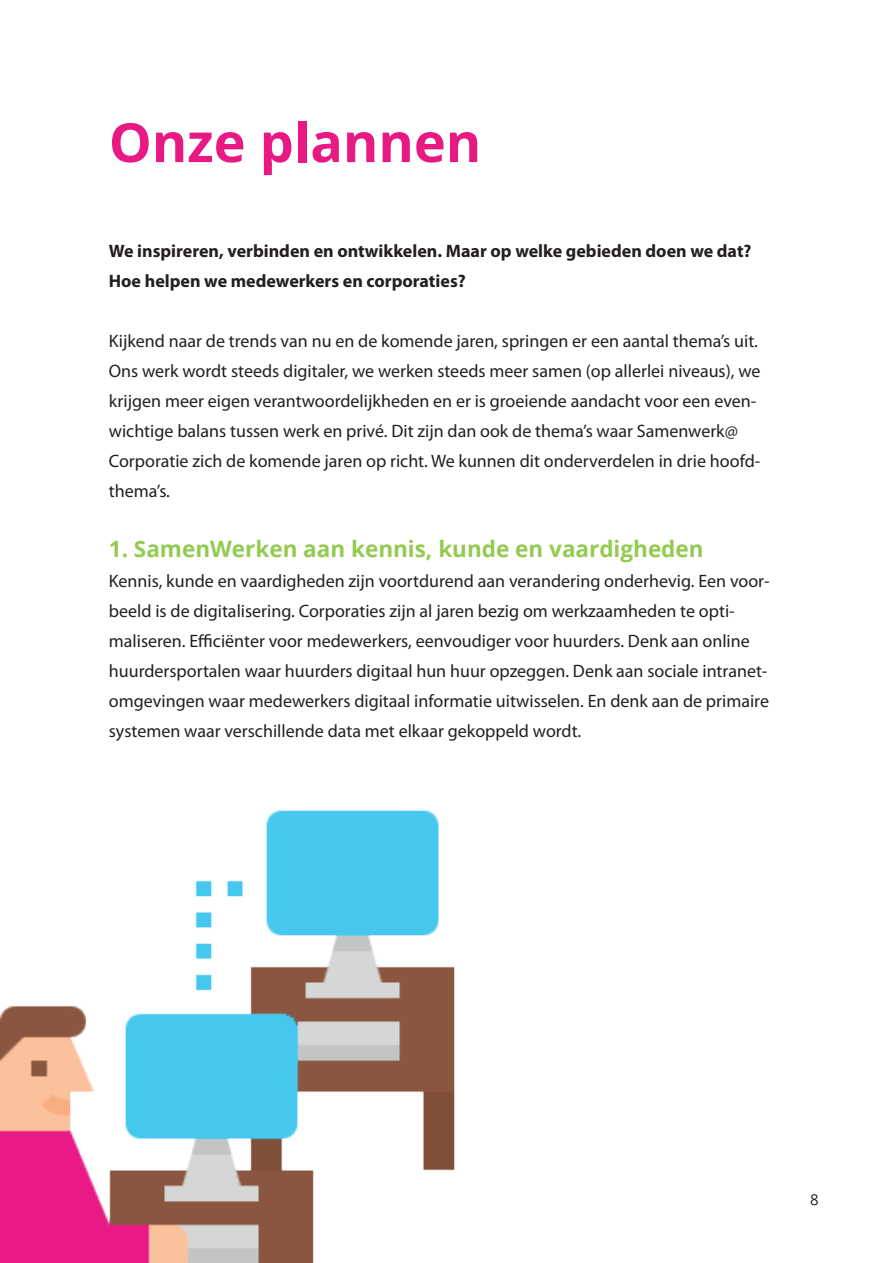
<style>
.page{position:relative;width:893px;height:1263px;background:#fff}
.page>*{position:absolute;margin:0;border:0;box-sizing:border-box;transform-origin:0 0}
.t1{font:700 54px "Open Sans";color:#e91983}
.t2{font:700 22.5px "Open Sans";color:#93ca50}
.t3{font:18px/30px "Myriad Pro";color:#231f20}
.t4{font:700 18px/30px "Myriad Pro";color:#231f20}
.t5{font:15px "Open Sans";color:#231f20}
</style>
<div class="page">
<img style="left:0;top:810px;width:455px;height:453px">
<h1 class="t1" style="left:109px;top:104px;width:374px">Onze plannen</h1>
<p class="t4" style="left:109px;top:235px;width:644px">We inspireren, verbinden en ontwikkelen. Maar op welke gebieden doen we dat?<br>Hoe helpen we medewerkers en corporaties?</p>
<p class="t3" style="left:109px;top:326px;width:653px">Kijkend naar de trends van nu en de komende jaren, springen er een aantal thema’s uit.<br>Ons werk wordt steeds digitaler, we werken steeds meer samen (op allerlei niveaus), we krijgen meer eigen verantwoordelijkheden en er is groeiende aandacht voor een even&shy;wichtige balans tussen werk en privé. Dit zijn dan ook de thema’s waar Samenwerk@ Corporatie zich de komende jaren op richt. We kunnen dit onderverdelen in drie hoofd&shy;thema’s.</p>
<p class="t2" style="left:109px;top:533px;width:596px">1. SamenWerken aan kennis, kunde en vaardigheden</p>
<p class="t3" style="left:109px;top:566px;width:662px">Kennis, kunde en vaardigheden zijn voortdurend aan verandering onderhevig. Een voor&shy;beeld is de digitalisering. Corporaties zijn al jaren bezig om werkzaamheden te opti&shy;maliseren. Efficiënter voor medewerkers, eenvoudiger voor huurders. Denk aan online huurdersportalen waar huurders digitaal hun huur opzeggen. Denk aan sociale intranet&shy;omgevingen waar medewerkers digitaal informatie uitwisselen. En denk aan de primaire systemen waar verschillende data met elkaar gekoppeld wordt.</p>
<p class="t5" style="left:810px;top:1189px;width:10px">8</p>
</div>
